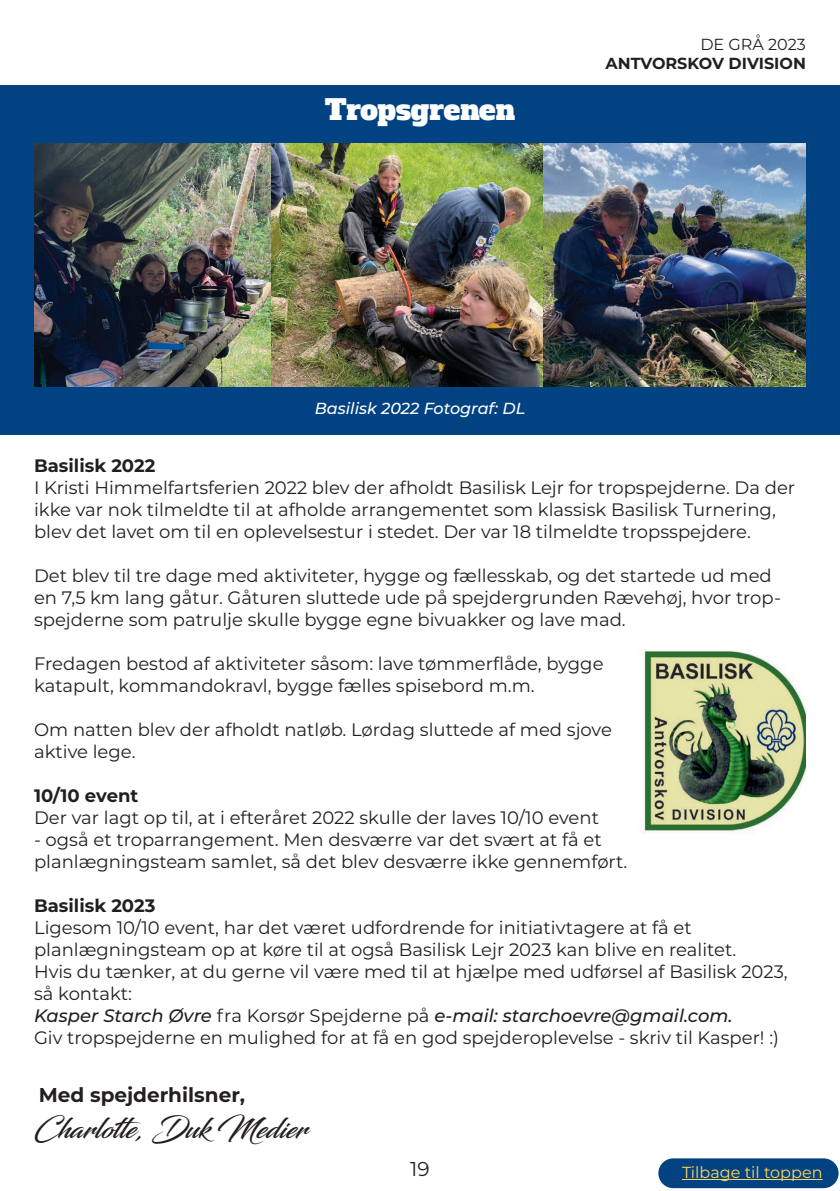
<style>
.page{position:relative;width:840px;height:1191px;background:#fff}
.page>*{position:absolute;margin:0;border:0;box-sizing:border-box;transform-origin:0 0}
.Overskrift_copy{font:28px "Blacksword";color:#231f20}
.Overskrift{font:28px "Alfa Slab One";color:#fff}
.Overskrift_copy-2{font:700 20px "Montserrat";color:#231f20}
.t1{font:20px "Montserrat";color:#231f20}
.Overskrift_copy-3{font:18px/22px "Montserrat";color:#231f20}
.Overskrift_copy-4{font:italic 500 18px "Montserrat";color:#231f20}
.Overskrift_copy-5{font:700 18px "Montserrat";color:#231f20}
.t2{font:italic 500 16px "Montserrat";color:#fff}
.t3{font:700 16px "Montserrat";color:#231f20}
.t4{font:16px "Montserrat";color:#ffd65c}
.t5{font:16px "Montserrat";color:#231f20}
.s1{font-weight:400;font-style:normal}
</style>
<div class="page">
<div style="left:0;top:85px;width:839px;height:349px;background:#004282"></div>
<img style="left:34px;top:144px;width:771px;height:242px">
<img style="left:641px;top:649px;width:164px;height:183px">
<div style="left:658px;top:1158px;width:180px;height:30px;background:#004282;border-radius:15px"></div>
<hr style="left:681px;top:1179px;width:141px;height:1px;background:#ffd65c">
<p class="Overskrift" style="left:325px;top:90px;width:191px">Tropsgrenen</p>
<p class="t5" style="left:700px;top:33px;width:107px">DE GRÅ 2023</p>
<p class="t3" style="left:605px;top:51px;width:202px">ANTVORSKOV DIVISION</p>
<p class="t2" style="left:314px;top:397px;width:212px">Basilisk 2022 Fotograf: DL</p>
<p class="Overskrift_copy-5" style="left:34px;top:452px;width:123px">Basilisk 2022</p>
<p class="Overskrift_copy-3" style="left:34px;top:475px;width:762px">I Kristi Himmelfartsferien 2022 blev der afholdt Basilisk Lejr for tropspejderne. Da der ikke var nok tilmeldte til at afholde arrangementet som klassisk Basilisk Turnering, blev det lavet om til en oplevelsestur i stedet. Der var 18 tilmeldte tropsspejdere.</p>
<p class="Overskrift_copy-3" style="left:34px;top:563px;width:748px">Det blev til tre dage med aktiviteter, hygge og fællesskab, og det startede ud med en 7,5 km lang gåtur. Gåturen sluttede ude på spejdergrunden Rævehøj, hvor trop&shy;spejderne som patrulje skulle bygge egne bivuakker og lave mad.</p>
<p class="Overskrift_copy-3" style="left:34px;top:651px;width:570px">Fredagen bestod af aktiviteter såsom: lave tømmerflåde, bygge katapult, kommandokravl, bygge fælles spisebord m.m.</p>
<p class="Overskrift_copy-3" style="left:34px;top:717px;width:579px">Om natten blev der afholdt natløb. Lørdag sluttede af med sjove aktive lege.</p>
<p class="Overskrift_copy-5" style="left:34px;top:782px;width:106px">10/10 event</p>
<p class="Overskrift_copy-3" style="left:34px;top:805px;width:566px">Der var lagt op til, at i efteråret 2022 skulle der laves 10/10 event</p>
<p class="Overskrift_copy-3" style="left:34px;top:827px;width:594px">- også et troparrangement. Men desværre var det svært at få et planlægningsteam samlet, så det blev desværre ikke gennemført.</p>
<p class="Overskrift_copy-5" style="left:34px;top:892px;width:123px">Basilisk 2023</p>
<p class="Overskrift_copy-3" style="left:34px;top:915px;width:703px">Ligesom 10/10 event, har det været udfordrende for initiativtagere at få et planlægningsteam op at køre til at også Basilisk Lejr 2023 kan blive en realitet.</p>
<p class="Overskrift_copy-3" style="left:34px;top:959px;width:754px">Hvis du tænker, at du gerne vil være med til at hjælpe med udførsel af Basilisk 2023, så kontakt:</p>
<p class="Overskrift_copy-4" style="left:34px;top:1002px;width:699px">Kasper Starch Øvre <span class="s1">fra Korsør Spejderne på</span> e-mail: starchoevre@gmail.com.</p>
<p class="Overskrift_copy-3" style="left:34px;top:1025px;width:746px">Giv tropspejderne en mulighed for at få en god spejderoplevelse - skriv til Kasper! :)</p>
<p class="Overskrift_copy-2" style="left:39px;top:1080px;width:208px">Med spejderhilsner,</p>
<p class="Overskrift_copy" style="left:34px;top:1111px;width:275px">Charlotte, Duk Medier</p>
<p class="t1" style="left:410px;top:1155px;width:21px">19</p>
<p class="t4" style="left:681px;top:1161px;width:142px">Tilbage til toppen</p>
</div>
